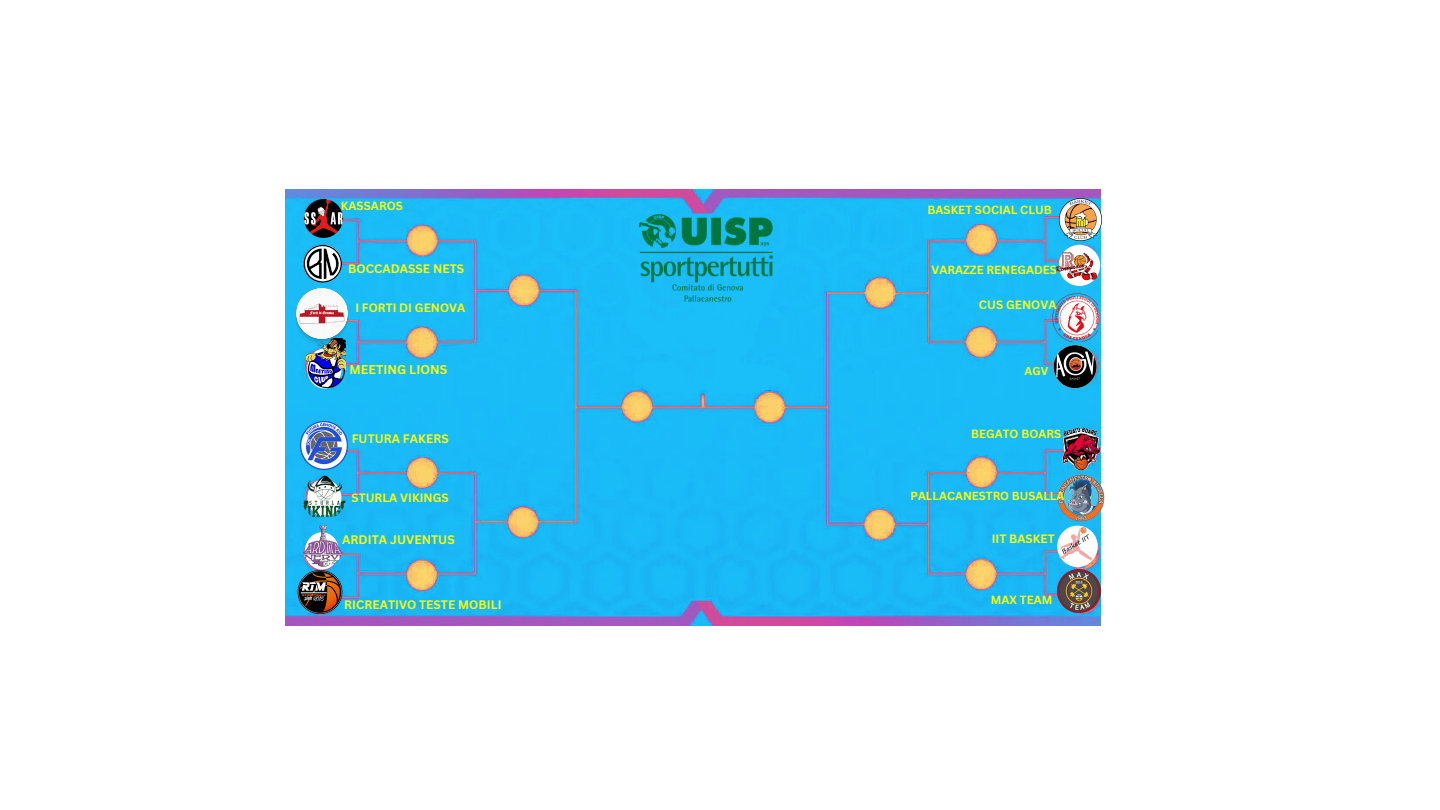
<style>
.page{position:relative;width:1440px;height:810px;background:#fff}
.page>*{position:absolute;margin:0;border:0;box-sizing:border-box;transform-origin:0 0}
.t1{font:700 12.4px "Canva Sans";color:#fffc05}
.t2{font:700 12.1px "Canva Sans";color:#fffc05}
.t3{font:700 12px "Canva Sans";color:#fffc05}
.t4{font:700 11.8px "Canva Sans";color:#fffc05}
.t5{font:700 11.6px "Canva Sans";color:#fffc05}
.t6{font:700 11.4px "Canva Sans";color:#fffc05}
.t7{font:700 11.1px "Canva Sans";color:#fffc05}
</style>
<div class="page">
<img style="left:285px;top:190px;width:815px;height:435px">
<img style="left:637px;top:215px;width:138px;height:90px">
<img style="left:295px;top:564px;width:50px;height:57px">
<img style="left:300px;top:422px;width:48px;height:47px">
<img style="left:302px;top:476px;width:44px;height:44px;border-radius:50%">
<img style="left:305px;top:354px;width:40px;height:34px">
<img style="left:1056px;top:195px;width:46px;height:45px">
<svg style="left:305px;top:532px;width:34px;height:38px"></svg>
<img style="left:302px;top:524px;width:42px;height:43px;border-radius:50%">
<img style="left:1053px;top:316px;width:44px;height:26px">
<svg style="left:1053px;top:345px;width:44px;height:44px;background:#405e68"></svg>
<div style="left:1057px;top:526px;width:41px;height:41px;background:#fffffe;border-radius:50%"></div>
<img style="left:1056px;top:474px;width:49px;height:48px">
<img style="left:1059px;top:426px;width:43px;height:44px">
<img style="left:1057px;top:570px;width:43px;height:43px">
<img style="left:289px;top:189px;width:72px;height:26px">
<img style="left:285px;top:215px;width:90px;height:50px">
<img style="left:1040px;top:240px;width:61px;height:76px">
<img style="left:1059px;top:527px;width:42px;height:33px">
<img style="left:285px;top:265px;width:96px;height:89px">
<p class="t5" style="left:341px;top:197px;width:64px">KASSAROS</p>
<p class="t5" style="left:927px;top:202px;width:126px">BASKET SOCIAL CLUB</p>
<p class="t3" style="left:348px;top:260px;width:118px">BOCCADASSE NETS</p>
<p class="t5" style="left:932px;top:262px;width:127px">VARAZZE RENEGADES</p>
<p class="t4" style="left:355px;top:300px;width:111px">I FORTI DI GENOVA</p>
<p class="t4" style="left:979px;top:296px;width:79px">CUS GENOVA</p>
<p class="t1" style="left:350px;top:361px;width:99px">MEETING LIONS</p>
<p class="t7" style="left:1025px;top:363px;width:25px">AGV</p>
<p class="t3" style="left:352px;top:430px;width:98px">FUTURA FAKERS</p>
<p class="t5" style="left:971px;top:426px;width:92px">BEGATO BOARS</p>
<p class="t4" style="left:352px;top:490px;width:99px">STURLA VIKINGS</p>
<p class="t2" style="left:342px;top:531px;width:114px">ARDITA JUVENTUS</p>
<p class="t6" style="left:911px;top:488px;width:155px">PALLACANESTRO BUSALLA</p>
<p class="t4" style="left:992px;top:531px;width:64px">IIT BASKET</p>
<p class="t3" style="left:344px;top:596px;width:159px">RICREATIVO TESTE MOBILI</p>
<p class="t5" style="left:991px;top:591px;width:63px">MAX TEAM</p>
</div>
